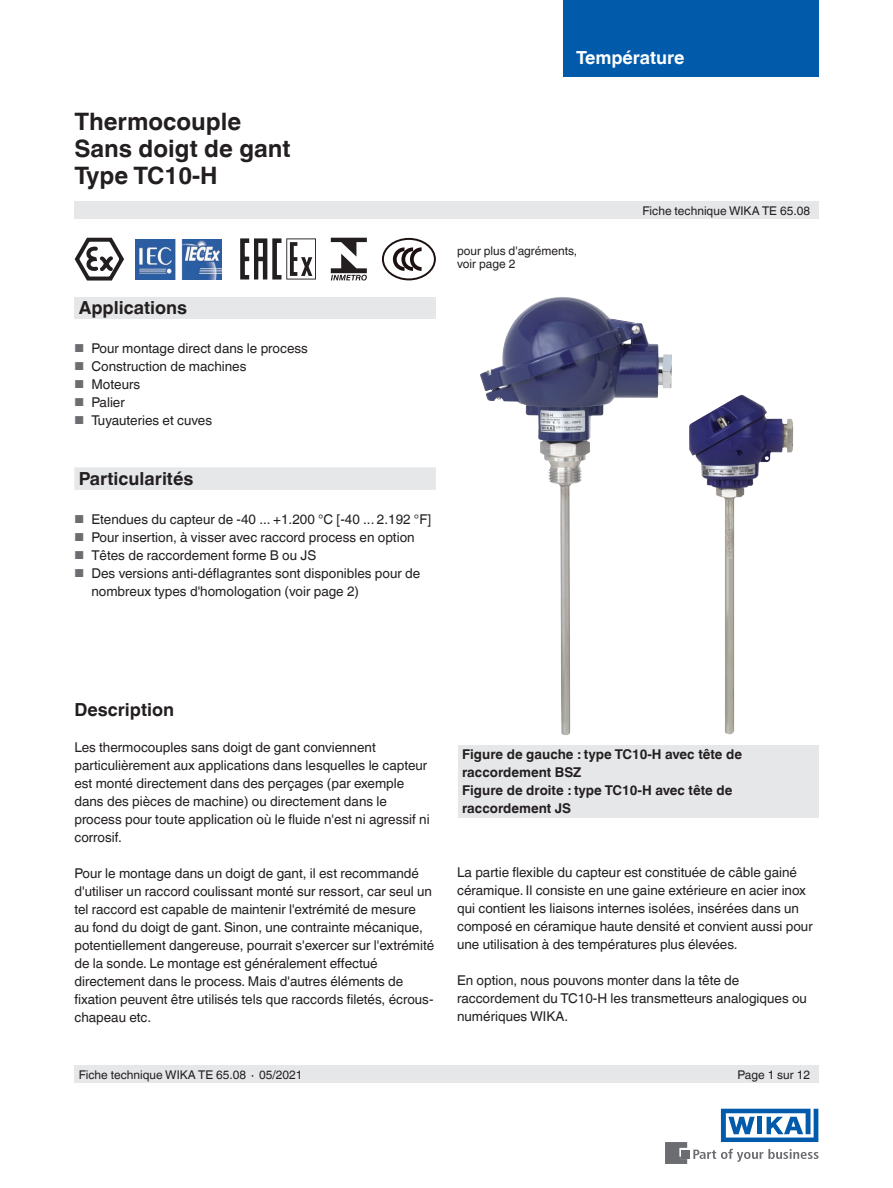
<style>
.page{position:relative;width:893px;height:1188px;background:#fff}
.page>*{position:absolute;margin:0;border:0;box-sizing:border-box;transform-origin:0 0}
.t1{font:700 24px/27px "Helvetica World";color:#231f20}
.t2{font:700 18px "Helvetica World";color:#231f20}
.t3{font:700 18px "Helvetica World";color:#fff}
.t4{font:13.5px/18px "Helvetica World";color:#231f20}
.t5{font:700 13.5px/18px "Helvetica World";color:#231f20}
.t6{font:12px/13.5px "Helvetica World";color:#231f20}
.s1{font-size:11.55px;color:#6c6d70}
</style>
<div class="page">
<div style="left:74px;top:297px;width:362px;height:22px;background:#e6e7e9"></div>
<div style="left:74px;top:202px;width:745px;height:17px;background:#e6e7e9"></div>
<div style="left:74px;top:1066px;width:745px;height:17px;background:#e6e7e9"></div>
<svg style="left:693px;top:1149px;width:126px;height:13px"></svg>
<div style="left:682px;top:1150px;width:8px;height:8px;background:#6c6d70"></div>
<svg style="left:665px;top:1142px;width:22px;height:22px"></svg>
<svg style="left:721px;top:1109px;width:97px;height:33px"></svg>
<div style="left:563px;top:0;width:256px;height:77px;background:#015aaa"></div>
<div style="left:74px;top:467px;width:362px;height:23px;background:#e6e7e9"></div>
<img style="left:480px;top:297px;width:192px;height:439px">
<img style="left:689px;top:394px;width:105px;height:341px">
<div style="left:458px;top:745px;width:360px;height:72px;background:#e6e7e9"></div>
<svg style="left:74px;top:237px;width:50px;height:44px"></svg>
<svg style="left:240px;top:238px;width:76px;height:42px"></svg>
<img style="left:136px;top:240px;width:86px;height:39px">
<svg style="left:331px;top:238px;width:36px;height:43px"></svg>
<svg style="left:382px;top:238px;width:54px;height:42px"></svg>
<h1 class="t1" style="left:74px;top:108px;width:218px">Thermocouple<br>Sans doigt de gant<br>Type TC10-H</h1>
<h2 class="t2" style="left:79px;top:297px;width:110px">Applications</h2>
<p class="t4" style="left:74px;top:339px;width:235px"><span class="s1">■</span> Pour montage direct dans le process</p>
<p class="t4" style="left:74px;top:357px;width:174px"><span class="s1">■</span> Construction de machines</p>
<p class="t4" style="left:74px;top:375px;width:67px"><span class="s1">■</span> Moteurs</p>
<p class="t4" style="left:74px;top:393px;width:52px"><span class="s1">■</span> Palier</p>
<p class="t4" style="left:74px;top:411px;width:139px"><span class="s1">■</span> Tuyauteries et cuves</p>
<h2 class="t2" style="left:79px;top:468px;width:116px">Particularités</h2>
<p class="t4" style="left:74px;top:510px;width:358px"><span class="s1">■</span> Etendues du capteur de -40 ... +1.200 °C [-40 ... 2.192 °F]</p>
<p class="t4" style="left:74px;top:528px;width:342px"><span class="s1">■</span> Pour insertion, à visser avec raccord process en option</p>
<p class="t4" style="left:74px;top:546px;width:243px"><span class="s1">■</span> Têtes de raccordement forme B ou JS</p>
<p class="t4" style="left:91px;top:564px;width:330px;text-indent:-17px"><span class="s1">■</span> Des versions anti-déflagrantes sont disponibles pour de nombreux types d'homologation (voir page 2)</p>
<h2 class="t3" style="left:576px;top:47px;width:110px">Température</h2>
<p class="t6" style="left:457px;top:244px;width:122px">pour plus d'agréments, voir page 2</p>
<p class="t6" style="left:642px;top:204px;width:169px">Fiche technique WIKA TE 65.08</p>
<h2 class="t2" style="left:74px;top:699px;width:101px">Description</h2>
<p class="t4" style="left:74px;top:738px;width:357px">Les thermocouples sans doigt de gant conviennent particulièrement aux applications dans lesquelles le capteur est monté directement dans des perçages (par exemple dans des pièces de machine) ou directement dans le process pour toute application où le fluide n'est ni agressif ni corrosif.</p>
<p class="t4" style="left:74px;top:864px;width:361px">Pour le montage dans un doigt de gant, il est recommandé d'utiliser un raccord coulissant monté sur ressort, car seul un tel raccord est capable de maintenir l'extrémité de mesure<br>au fond du doigt de gant. Sinon, une contrainte mécanique, potentiellement dangereuse, pourrait s'exercer sur l'extrémité de la sonde. Le montage est généralement effectué directement dans le process. Mais d'autres éléments de fixation peuvent être utilisés tels que raccords filetés, écrous&shy;chapeau etc.</p>
<p class="t5" style="left:462px;top:746px;width:282px">Figure de gauche : type TC10-H avec tête de raccordement BSZ<br>Figure de droite : type TC10-H avec tête de raccordement JS</p>
<p class="t4" style="left:457px;top:863px;width:357px">La partie flexible du capteur est constituée de câble gainé céramique. Il consiste en une gaine extérieure en acier inox qui contient les liaisons internes isolées, insérées dans un composé en céramique haute densité et convient aussi pour une utilisation à des températures plus élevées.</p>
<p class="t4" style="left:457px;top:971px;width:351px">En option, nous pouvons monter dans la tête de raccordement du TC10-H les transmetteurs analogiques ou numériques WIKA.</p>
<p class="t6" style="left:79px;top:1068px;width:225px">Fiche technique WIKA TE 65.08 ∙ 05/2021</p>
<p class="t6" style="left:737px;top:1068px;width:74px">Page 1 sur 12</p>
</div>
